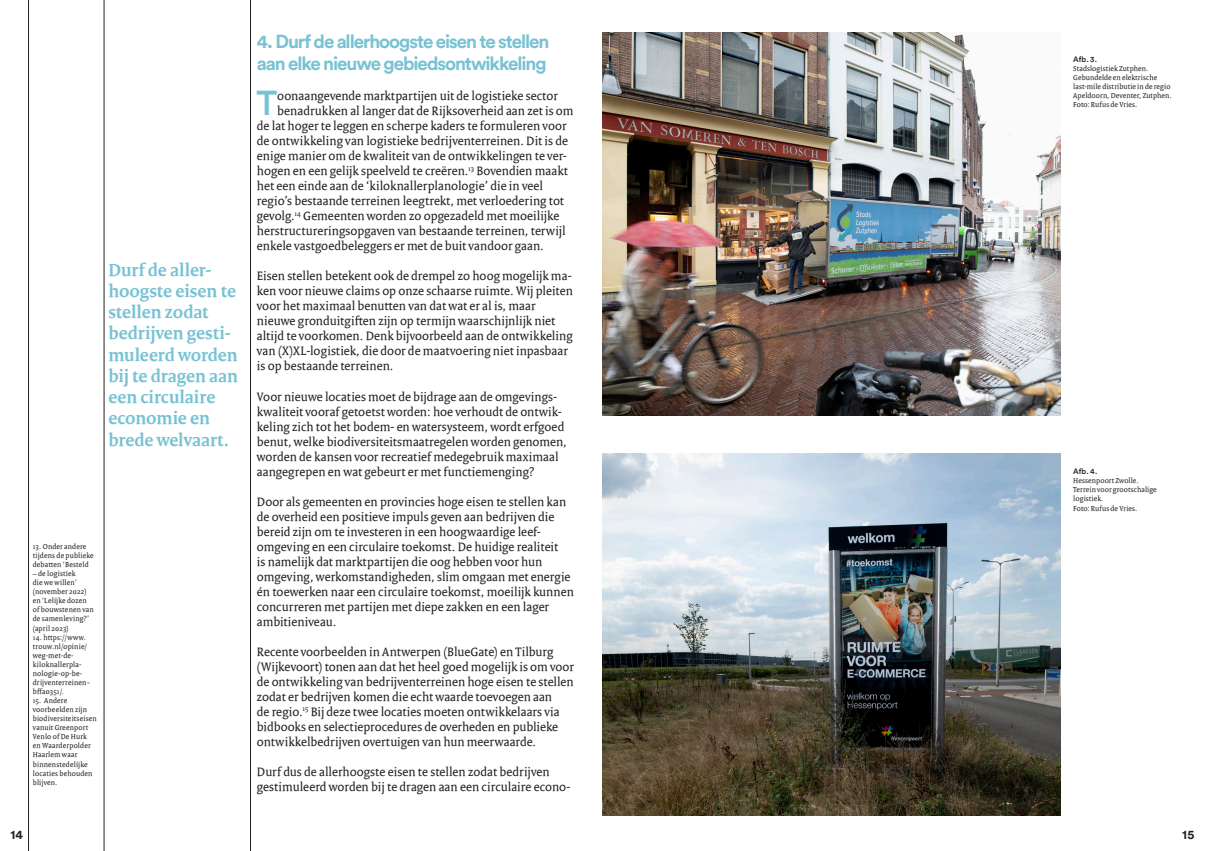
<style>
.page{position:relative;width:1205px;height:851px;background:#fff}
.page>*{position:absolute;margin:0;border:0;box-sizing:border-box;transform-origin:0 0}
.bodytekst{font:500 34.25px "Circular Std";color:#77c2d4}
.quote{font:700 18.75px/21.2px "Rijksoverheid Serif";color:#77c2d4}
.subkop{font:700 18.75px/22.5px "Circular Std";letter-spacing:-.055em;color:#77c2d4}
.broodtekst{font:13.12px/15px "Rijksoverheid Serif";color:#231f20}
.bodytekst-2{font:13.12px "Rijksoverheid Serif";color:#231f20}
.t1{font:700 12.5px "Circular Std";color:#231f20}
.bronvermelding_cursief{font:7.75px/9px "Rijksoverheid Serif";letter-spacing:.02em;color:#231f20}
.tekst_bij_afbeelding{font:7.75px/9px "Rijksoverheid Serif";letter-spacing:.01em;color:#231f20}
.s1{font-family:"Circular Std";font-weight:500}
</style>
<div class="page">
<hr style="left:28px;top:0;width:1px;height:850px;background:#231f20">
<hr style="left:104px;top:0;width:1px;height:850px;background:#231f20">
<hr style="left:250px;top:0;width:1px;height:850px;background:#231f20">
<img style="left:603px;top:33px;width:458px;height:382px">
<img style="left:603px;top:453px;width:458px;height:362px">
<p class="quote" style="left:108px;top:259px;width:129px">Durf de aller&shy;hoogste eisen te stellen zodat</p>
<p class="quote" style="left:108px;top:322px;width:131px">bedrijven gesti&shy;muleerd worden bij te dragen aan een circulaire economie en</p>
<p class="quote" style="left:108px;top:429px;width:122px">brede welvaart.</p>
<p class="bronvermelding_cursief" style="left:33px;top:541px;width:62px">13. Onder andere tijdens de publieke debatten ‘Besteld</p>
<p class="bronvermelding_cursief" style="left:33px;top:569px;width:63px">– de logistiek<br>die we willen’ (november 2022) en ‘Lelijke dozen of bouwstenen van de samenleving?’ (april 2023)</p>
<p class="bronvermelding_cursief" style="left:33px;top:632px;width:59px">14. https://www. trouw.nl/opinie/ weg-met-de&shy;kiloknallerpla&shy;nologie-op-be&shy;drijventerreinen~ bffa0351/.</p>
<p class="bronvermelding_cursief" style="left:33px;top:696px;width:65px">15. Andere voorbeelden zijn biodiversiteitseisen vanuit Greenport<br>Venlo of De Hurk<br>en Waarderpolder<br>Haarlem waar binnenstedelijke locaties behouden blijven.</p>
<p class="subkop" style="left:257px;top:29px;width:294px">4. Durf de allerhoogste eisen te stellen aan elke nieuwe gebiedsontwikkeling</p>
<p class="bodytekst" style="left:256px;top:82px;width:22px">T</p>
<p class="bodytekst-2" style="left:277px;top:88px;width:282px">oonaangevende marktpartijen uit de logistieke sector</p>
<p class="bodytekst-2" style="left:277px;top:103px;width:298px">benadrukken al langer dat de Rijksoverheid aan zet is om</p>
<p class="bodytekst-2" style="left:257px;top:118px;width:311px">de lat hoger te leggen en scherpe kaders te formuleren voor</p>
<p class="bodytekst-2" style="left:257px;top:133px;width:313px">de ontwikkeling van logistieke bedrijventerreinen. Dit is de</p>
<p class="bodytekst-2" style="left:257px;top:148px;width:311px">enige manier om de kwaliteit van de ontwikkelingen te ver-</p>
<p class="bodytekst-2" style="left:257px;top:163px;width:312px">hogen en een gelijk speelveld te creëren.<sup>13</sup> Bovendien maakt</p>
<p class="bodytekst-2" style="left:257px;top:178px;width:288px">het een einde aan de ‘kiloknallerplanologie’ die in veel</p>
<p class="bodytekst-2" style="left:257px;top:193px;width:309px">regio’s bestaande terreinen leegtrekt, met verloedering tot</p>
<p class="bodytekst-2" style="left:257px;top:208px;width:304px">gevolg.<sup>14</sup> Gemeenten worden zo opgezadeld met moeilijke</p>
<p class="bodytekst-2" style="left:257px;top:223px;width:310px">herstructureringsopgaven van bestaande terreinen, terwijl</p>
<p class="bodytekst-2" style="left:257px;top:238px;width:288px">enkele vastgoedbeleggers er met de buit vandoor gaan.</p>
<p class="broodtekst" style="left:257px;top:268px;width:317px">Eisen stellen betekent ook de drempel zo hoog mogelijk ma&shy;ken voor nieuwe claims op onze schaarse ruimte. Wij pleiten voor het maximaal benutten van dat wat er al is, maar nieuwe gronduitgiften zijn op termijn waarschijnlijk niet altijd te voorkomen. Denk bijvoorbeeld aan de ontwikkeling van (X)XL-logistiek, die door de maatvoering niet inpasbaar is op bestaande terreinen.</p>
<p class="broodtekst" style="left:257px;top:388px;width:311px">Voor nieuwe locaties moet de bijdrage aan de omgevings&shy;kwaliteit vooraf getoetst worden: hoe verhoudt de ontwik&shy;keling zich tot het bodem- en watersysteem, wordt erfgoed benut, welke biodiversiteitsmaatregelen worden genomen, worden de kansen voor recreatief medegebruik maximaal aangegrepen en wat gebeurt er met functiemenging?</p>
<p class="broodtekst" style="left:257px;top:493px;width:319px">Door als gemeenten en provincies hoge eisen te stellen kan de overheid een positieve impuls geven aan bedrijven die bereid zijn om te investeren in een hoogwaardige leef&shy;omgeving en een circulaire toekomst. De huidige realiteit<br>is namelijk dat marktpartijen die oog hebben voor hun omgeving, werkomstandigheden, slim omgaan met energie én toewerken naar een circulaire toekomst, moeilijk kunnen concurreren met partijen met diepe zakken en een lager ambitieniveau.</p>
<p class="broodtekst" style="left:257px;top:643px;width:318px">Recente voorbeelden in Antwerpen (BlueGate) en Tilburg (Wijkevoort) tonen aan dat het heel goed mogelijk is om voor de ontwikkeling van bedrijventerreinen hoge eisen te stellen zodat er bedrijven komen die echt waarde toevoegen aan<br>de regio.<sup>15</sup> Bij deze twee locaties moeten ontwikkelaars via bidbooks en selectieprocedures de overheden en publieke ontwikkelbedrijven overtuigen van hun meerwaarde.</p>
<p class="broodtekst" style="left:257px;top:763px;width:315px">Durf dus de allerhoogste eisen te stellen zodat bedrijven gestimuleerd worden bij te dragen aan een circulaire econo-</p>
<p class="tekst_bij_afbeelding" style="left:1073px;top:54px;width:76px"><span class="s1">Afb. 3.<br></span>Stadslogistiek Zutphen.</p>
<p class="tekst_bij_afbeelding" style="left:1073px;top:73px;width:100px">Gebundelde en elektrische last-mile distributie in de regio<br>Apeldoorn, Deventer, Zutphen.<br>Foto: Rufus de Vries.</p>
<p class="tekst_bij_afbeelding" style="left:1073px;top:467px;width:67px"><span class="s1">Afb. 4.<br></span>Hessenpoort Zwolle.</p>
<p class="tekst_bij_afbeelding" style="left:1073px;top:485px;width:85px">Terrein voor grootschalige logistiek.<br>Foto: Rufus de Vries.</p>
<p class="t1" style="left:11px;top:826px;width:14px">14</p>
<p class="t1" style="left:1182px;top:826px;width:14px">15</p>
</div>
